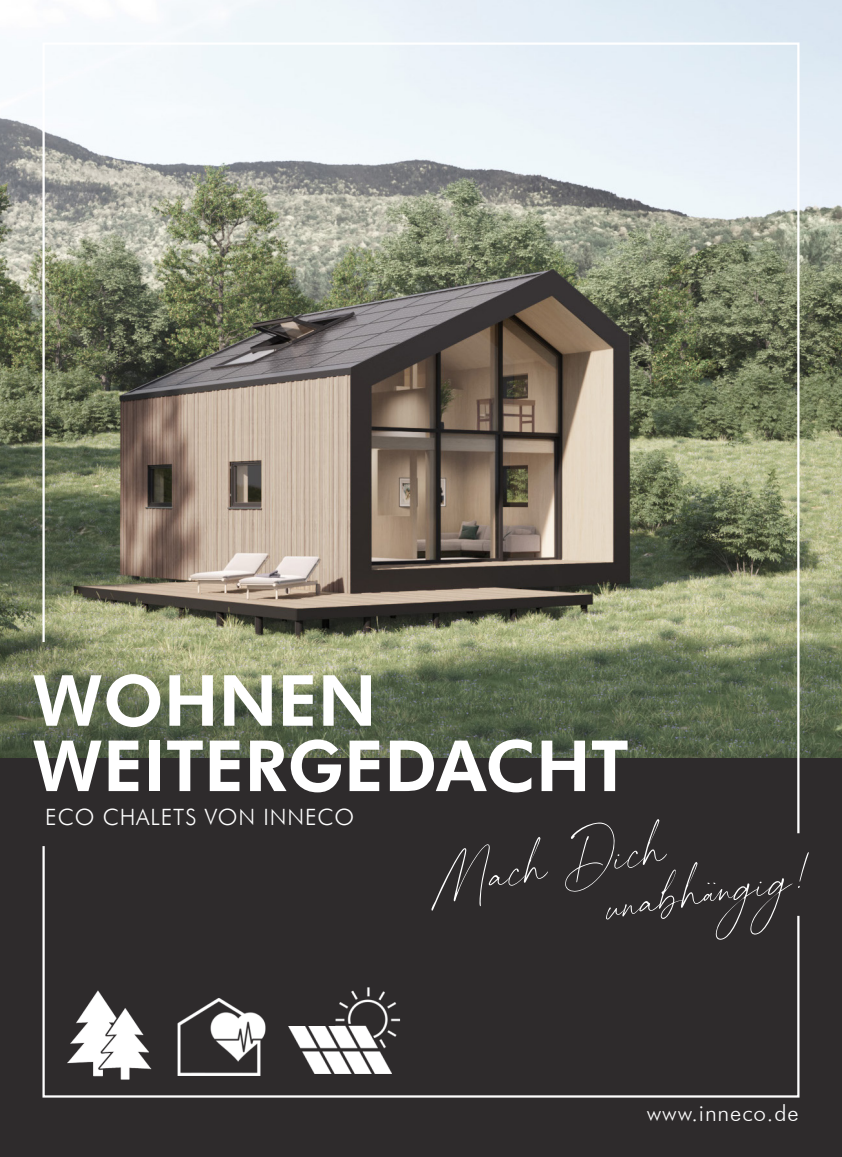
<style>
.page{position:relative;width:842px;height:1157px;background:#fff}
.page>*{position:absolute;margin:0;border:0;box-sizing:border-box;transform-origin:0 0}
.t1{font:800 70.5px/65.4px "Futura BT";color:#fff}
.t2{font:48px "theartisan";color:#fff}
.t3{font:300 22.5px "Futura BT";letter-spacing:.04em;color:#fff}
</style>
<div class="page">
<img style="left:0;top:0;width:842px;height:758px">
<div style="left:0;top:758px;width:842px;height:399px;background:#2e2b2c"></div>
<svg style="left:42px;top:846px;width:758px;height:252px"></svg>
<img style="left:41px;top:41px;width:760px;height:793px">
<svg style="left:707px;top:879px;width:8px;height:8px"></svg>
<p class="t1" style="left:32px;top:667px;width:598px">WOHNEN<br>WEITERGEDACHT</p>
<p class="t3" style="left:45px;top:803px;width:310px">ECO CHALETS VON INNECO</p>
<p class="t2" style="left:423px;top:856px;width:242px;rotate:-9deg">Mach Dich</p>
<p class="t2" style="left:603px;top:878px;width:206px;rotate:-9deg">unabhan gig!</p>
<p class="t3" style="left:647px;top:1099px;width:153px">www.inneco.de</p>
</div>
